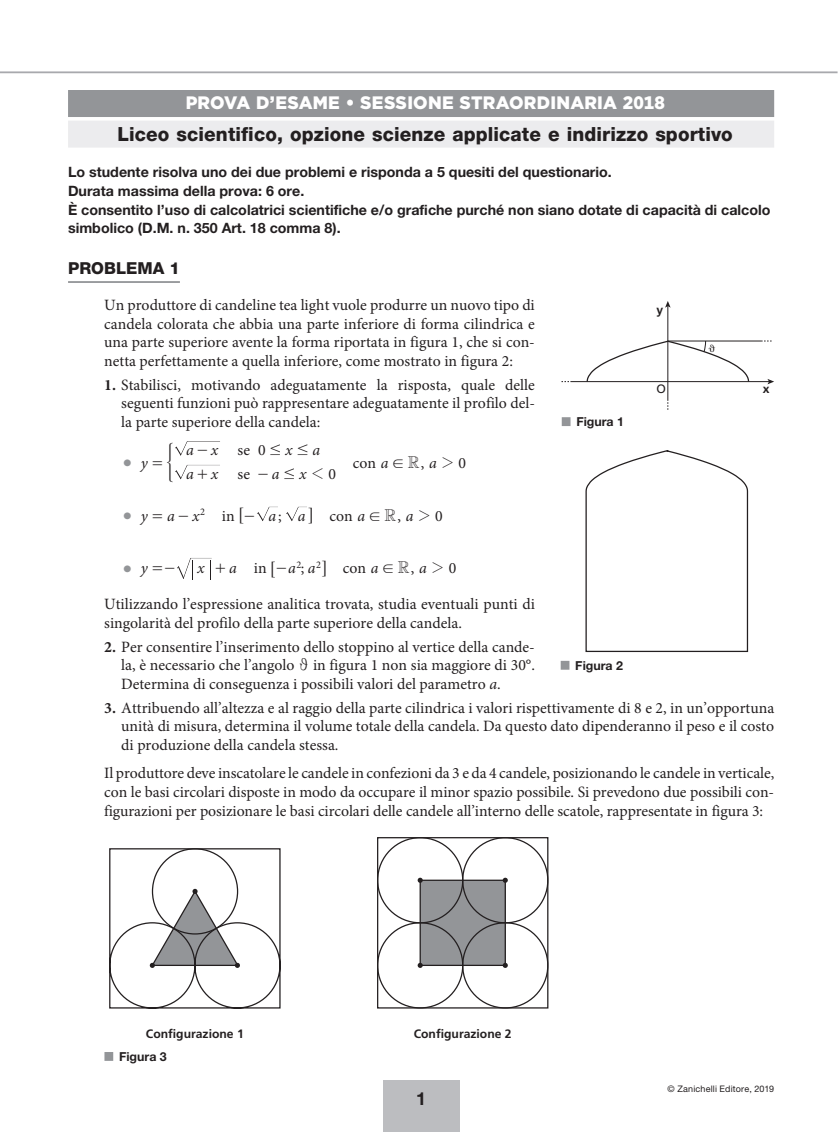
<style>
.page{position:relative;width:838px;height:1132px;background:#fff}
.page>*{position:absolute;margin:0;border:0;box-sizing:border-box;transform-origin:0 0}
.t1{font:25.95px "Gotham";color:#939598}
.t2{font:800 19.5px "Helvetica Neue LT Std";letter-spacing:.005em;color:#231f20}
.t3{font:900 18px "Gotham";letter-spacing:.01em;color:#fff}
.t4{font:700 18px "Helvetica Neue LT Std";color:#231f20}
.t5{font:800 16.5px "Helvetica Neue LT Std";color:#231f20}
.t6{font:15.75px/18.9px "Minion Pro";color:#231f20;text-align:justify}
.t7{font:italic 15.75px "Minion Pro";color:#231f20}
.t8{font:15.75px/23.7px "MM Times Roman";color:#231f20}
.t9{font:15.75px "MM Relation";color:#231f20}
.t10{font:700 14.25px/18.9px "Helvetica Neue LT Std";color:#231f20}
.t11{font:700 12.3px "Helvetica Neue LT Std";color:#231f20}
.t12{font:700 12.15px "Frutiger";color:#231f20}
.t13{font:12.15px "Frutiger";color:#231f20}
.t14{font:10.2px "Minion Pro";color:#231f20}
.t15{font:9px "Helvetica Neue LT Std";letter-spacing:.02em;color:#231f20}
.s1{font-weight:700}
.s2{font-family:"Minion Pro";font-weight:400;color:#939598}
.s3{font-family:"MM Variable A";font-size:16.2px}
.s4{font-style:italic}
.s5{font-family:"MM Relation"}
.s6{font-family:"M Ma Fermat"}
.s7{font-family:"MM Extra"}
.s8{font-family:"Gotham";font-style:normal;font-size:25.95px;color:#939598}
.s9{font-family:"Minion Pro"}
.s10{font-family:"MM Times Roman";font-style:normal}
.s11{font-family:"MM Extra";font-style:normal}
.s12{font-style:normal}
.s13{font-family:"MM Variable B";font-size:15.6px}
.s14{font-family:"MM Times Roman"}
.s15{font-family:"MM Variable B";font-size:15.45px}
.s16{font-family:"M Ma Greek"}
.s17{font-family:"Minion Pro";font-style:italic}
</style>
<div class="page">
<div style="left:383px;top:1080px;width:76px;height:51px;background:#bcbdc0"></div>
<hr style="left:0;top:71px;width:837px;height:2px;background:#a8a9ad">
<div style="left:68px;top:90px;width:706px;height:27px;background:#939598"></div>
<div style="left:68px;top:120px;width:706px;height:27px;background:#ececee"></div>
<hr style="left:68px;top:281px;width:112px;height:2px;background:#939598">
<svg style="left:175px;top:441px;width:45px;height:14px"></svg>
<svg style="left:175px;top:464px;width:45px;height:15px"></svg>
<svg style="left:257px;top:506px;width:21px;height:15px"></svg>
<svg style="left:286px;top:506px;width:21px;height:15px"></svg>
<svg style="left:177px;top:558px;width:35px;height:21px"></svg>
<svg style="left:109px;top:837px;width:440px;height:171px"></svg>
<svg style="left:417px;top:962px;width:6px;height:5px"></svg>
<svg style="left:417px;top:877px;width:6px;height:5px"></svg>
<svg style="left:503px;top:962px;width:5px;height:5px"></svg>
<svg style="left:150px;top:888px;width:90px;height:79px"></svg>
<svg style="left:503px;top:877px;width:5px;height:5px"></svg>
<div style="left:104px;top:1051px;width:9px;height:9px;border:5px solid #939598"></div>
<hr style="left:570px;top:381px;width:199px;height:1px;background:#231f20">
<svg style="left:767px;top:379px;width:7px;height:5px"></svg>
<hr style="left:667px;top:305px;width:1px;height:95px;background:#231f20">
<svg style="left:665px;top:301px;width:5px;height:6px"></svg>
<hr style="left:668px;top:340px;width:93px;height:1px;background:#231f20">
<svg style="left:585px;top:450px;width:163px;height:202px"></svg>
<div style="left:560px;top:660px;width:9px;height:9px;border:5px solid #939598"></div>
<div style="left:562px;top:417px;width:8px;height:9px;border:5px solid #939598"></div>
<svg style="left:586px;top:334px;width:164px;height:49px"></svg>
<p class="t3" style="left:186px;top:97px;width:481px">PROVA D’ESAME • SESSIONE STRAORDINARIA 2018</p>
<p class="t2" style="left:118px;top:123px;width:617px">Liceo scientifico, opzione scienze applicate e indirizzo sportivo</p>
<p class="t10" style="left:68px;top:163px;width:704px">Lo studente risolva uno dei due problemi e risponda a 5 quesiti del questionario.<br>Durata massima della prova: 6 ore.<br>È consentito l’uso di calcolatrici scientifiche e/o grafiche purché non siano dotate di capacità di calcolo simbolico (D.M. n. 350 Art. 18 comma 8).</p>
<p class="t5" style="left:68px;top:258px;width:113px">PROBLEMA 1</p>
<p class="t6" style="left:104px;top:296px;width:432px">Un produttore di candeline tea light vuole produrre un nuovo tipo di candela colorata che abbia una parte inferiore di forma cilindrica e una parte superiore avente la forma riportata in figura 1, che si con&shy;netta perfettamente a quella inferiore, come mostrato in figura 2:</p>
<p class="t6" style="left:121px;top:376px;width:415px;text-indent:-17px"><span class="s1">1.</span> Stabilisci, motivando adeguatamente la risposta, quale delle seguenti funzioni può rappresentare adeguatamente il profilo del&shy;la parte superiore della candela:</p>
<h1 class="t1" style="left:121px;top:451px;width:28px">• <sup>y</sup></h1>
<p class="t12" style="left:656px;top:305px;width:8px">y</p>
<p class="t13" style="left:656px;top:383px;width:11px">O</p>
<p class="t12" style="left:763px;top:384px;width:8px">x</p>
<p class="t11" style="left:563px;top:417px;width:62px"><span class="s2">■</span> Figura 1</p>
<p class="t8" style="left:152px;top:450px;width:23px">=<span class="s3">)</span></p>
<p class="t8" style="left:197px;top:438px;width:12px">- +</p>
<p class="t6" style="left:353px;top:454px;width:115px">con <span class="s4">a</span><span class="s5">!</span><span class="s6">R</span>, <span class="s4">a</span><span class="s7">2</span>0</p>
<p class="t7" style="left:121px;top:509px;width:85px"><span class="s8">•</span> y ax<sup>2</sup></p>
<p class="t9" style="left:258px;top:442px;width:51px"><span class="s9">0</span> # #</p>
<p class="t7" style="left:186px;top:443px;width:34px">a x</p>
<p class="t7" style="left:285px;top:443px;width:36px">x a</p>
<p class="t7" style="left:186px;top:467px;width:34px">a x</p>
<p class="t7" style="left:258px;top:467px;width:80px"><span class="s10">-</span>a x <span class="s11">1</span> <span class="s12">0</span></p>
<p class="t6" style="left:238px;top:439px;width:14px;line-height:23.7px">se se</p>
<p class="t9" style="left:284px;top:465px;width:13px">#</p>
<p class="t8" style="left:152px;top:503px;width:38px">= -</p>
<p class="t6" style="left:222px;top:507px;width:61px">in <span class="s13">6</span><span class="s14">-</span> <span class="s4">a</span>;</p>
<p class="t6" style="left:298px;top:507px;width:147px"><span class="s4">a</span><span class="s15">@</span> con <span class="s4">a</span><span class="s5">!</span><span class="s6">R</span>, <span class="s4">a</span><span class="s7">2</span>0</p>
<p class="t8" style="left:152px;top:556px;width:24px">=-</p>
<p class="t6" style="left:254px;top:560px;width:204px">in <span class="s13">6</span><span class="s14">-</span><span class="s4">a a</span> <span class="s15">@</span> con <span class="s4">a</span> <span class="s5">!</span> <span class="s6">R</span>, <span class="s4">a</span> <span class="s7">2</span> 0</p>
<p class="t14" style="left:296px;top:560px;width:6px">2</p>
<p class="t14" style="left:316px;top:560px;width:6px">2</p>
<p class="t6" style="left:104px;top:596px;width:432px">Utilizzando l’espressione analitica trovata, studia eventuali punti di singolarità del profilo della parte superiore della candela.</p>
<p class="t6" style="left:121px;top:638px;width:415px;text-indent:-17px"><span class="s1">2.</span> Per consentire l’inserimento dello stoppino al vertice della cande&shy;la, è necessario che l’angolo <span class="s16">j</span> in figura 1 non sia maggiore di 30°.<br>Determina di conseguenza i possibili valori del parametro <span class="s4">a</span>.</p>
<p class="t6" style="left:121px;top:699px;width:654px;text-indent:-17px"><span class="s1">3.</span> Attribuendo all’altezza e al raggio della parte cilindrica i valori rispettivamente di 8 e 2, in un’opportuna unità di misura, determina il volume totale della candela. Da questo dato dipenderanno il peso e il costo di produzione della candela stessa.</p>
<p class="t6" style="left:104px;top:764px;width:671px">Il produttore deve inscatolare le candele in confezioni da 3 e da 4 candele, posizionando le candele in verticale, con le basi circolari disposte in modo da occupare il minor spazio possibile. Si prevedono due possibili con&shy;figurazioni per posizionare le basi circolari delle candele all’interno delle scatole, rappresentate in figura 3:</p>
<h1 class="t1" style="left:121px;top:557px;width:28px">• <sup>y</sup></h1>
<p class="t7" style="left:197px;top:562px;width:9px">x</p>
<p class="t8" style="left:215px;top:556px;width:23px">+<span class="s17">a</span></p>
<p class="t6" style="left:301px;top:560px;width:5px">;</p>
<p class="t11" style="left:562px;top:660px;width:62px"><span class="s2">■</span> Figura 2</p>
<p class="t12" style="left:146px;top:1028px;width:99px">Configurazione 1</p>
<p class="t12" style="left:414px;top:1028px;width:99px">Configurazione 2</p>
<p class="t11" style="left:106px;top:1051px;width:62px"><span class="s2">■</span> Figura 3</p>
<p class="t4" style="left:416px;top:1092px;width:12px">1</p>
<p class="t15" style="left:667px;top:1083px;width:108px">© Zanichelli Editore, 2019</p>
</div>
